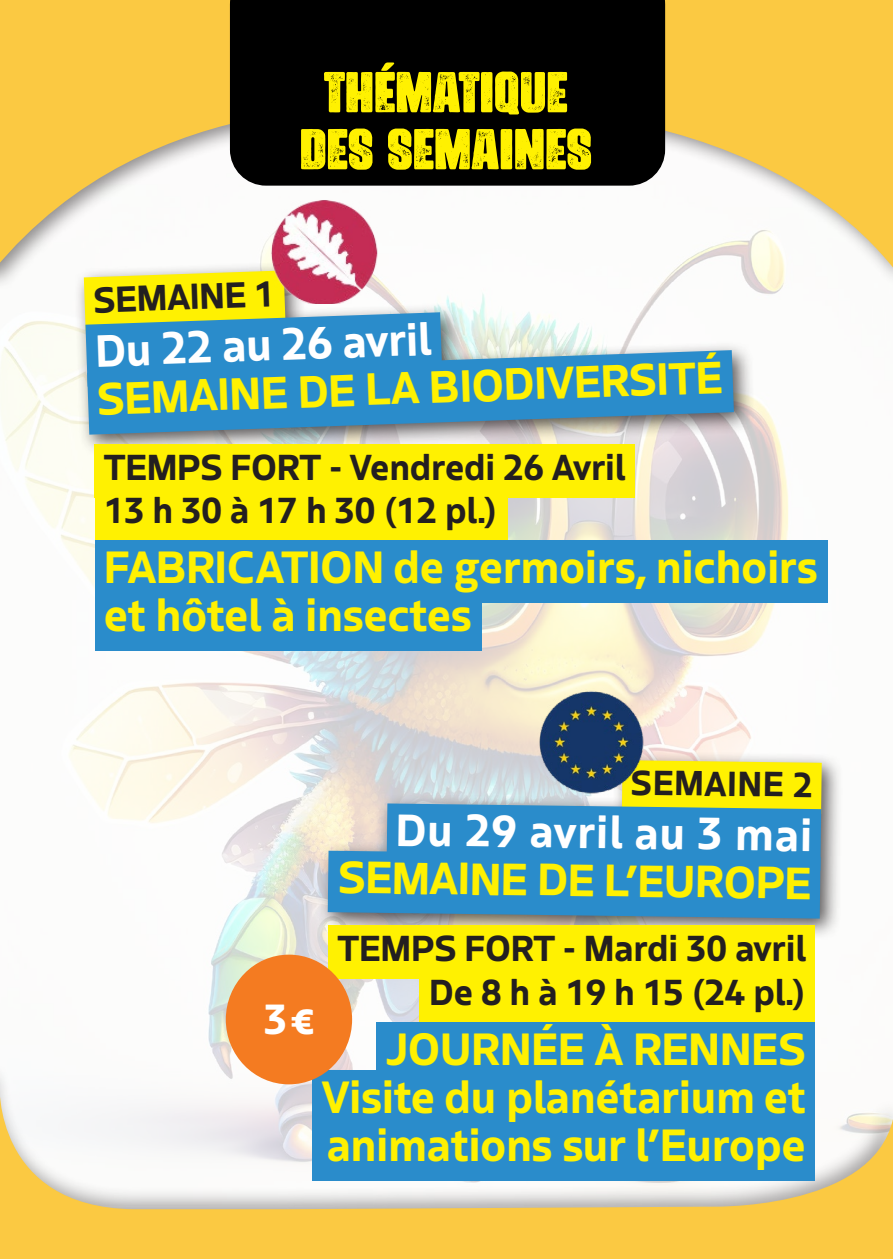
<style>
.page{position:relative;width:893px;height:1259px;background:#fff}
.page>*{position:absolute;margin:0;border:0;box-sizing:border-box;transform-origin:0 0}
.t1{font:52.2px "Urzeit Personal Use";color:#fff101}
.contenu_blanc{font:700 45px/48px "Boreal";letter-spacing:-.025em;color:#fff101}
.heure{font:700 45px "Boreal";color:#fff}
.contenu_blanc-2{font:700 45px "Boreal";color:#fff}
.t2{font:700 42px "Boreal";color:#fff}
.heuro-ok{font:700 36px "Boreal";letter-spacing:-.025em;color:#231f20}
.heure-2{font:700 34.8px "Boreal";color:#231f20}
</style>
<div class="page">
<img style="left:0;top:291px;width:828px;height:770px">
<div style="left:0;top:1061px;width:893px;height:198px;background:#fbfbfa"></div>
<svg style="left:0;top:1084px;width:893px;height:175px"></svg>
<svg style="left:0;top:0;width:893px;height:270px;fill:#fbc942"></svg>
<div style="left:230px;top:0;width:435px;height:186px;background:#000"></div>
<div style="left:74px;top:260px;width:682px;height:197px;background:#231f20;opacity:.75"></div>
<svg style="left:84px;top:270px;width:358px;height:117px;background:#96c08a"></svg>
<svg style="left:87px;top:350px;width:647px;height:85px;background:#3f91c5"></svg>
<div style="left:318px;top:750px;width:526px;height:190px;background:#231f20;opacity:.75"></div>
<svg style="left:328px;top:760px;width:494px;height:158px;background:#63a5b4"></svg>
<img style="left:538px;top:687px;width:108px;height:109px">
<img style="left:246px;top:174px;width:155px;height:129px">
<div style="left:95px;top:444px;width:540px;height:53px;background:#fff101"></div>
<div style="left:95px;top:487px;width:412px;height:53px;background:#fff101"></div>
<div style="left:95px;top:540px;width:733px;height:62px;background:#2a8ccb"></div>
<div style="left:95px;top:588px;width:387px;height:62px;background:#2a8ccb"></div>
<div style="left:328px;top:926px;width:487px;height:53px;background:#fff101"></div>
<div style="left:419px;top:969px;width:396px;height:53px;background:#fff101"></div>
<div style="left:376px;top:1022px;width:439px;height:62px;background:#2a8ccb"></div>
<div style="left:312px;top:1070px;width:503px;height:110px;background:#2a8ccb"></div>
<div style="left:226px;top:954px;width:126px;height:130px;background:#f47b21;border-radius:50%"></div>
<p class="t1" style="left:324px;top:59px;width:245px">THÉMATIQUE</p>
<p class="t1" style="left:300px;top:116px;width:269px">DES SEMAINES</p>
<p class="heuro-ok" style="left:92px;top:271px;width:184px;rotate:-2deg">SEMAINE 1</p>
<p class="contenu_blanc-2" style="left:94px;top:315px;width:338px;rotate:-2deg">Du 22 au 26 avril</p>
<p class="contenu_blanc" style="left:96px;top:371px;width:628px;rotate:-2deg">SEMAINE DE LA BIODIVERSITÉ</p>
<p class="heuro-ok" style="left:103px;top:438px;width:524px">TEMPS FORT - Vendredi 26 Avril</p>
<p class="heuro-ok" style="left:103px;top:481px;width:396px">13 h 30 à 17 h 30 (12 pl.)</p>
<p class="contenu_blanc" style="left:103px;top:539px;width:716px">FABRICATION de germoirs, nichoirs</p>
<p class="contenu_blanc" style="left:103px;top:587px;width:370px">et hôtel à insectes</p>
<p class="heure-2" style="left:631px;top:754px;width:184px;rotate:1deg">SEMAINE 2</p>
<p class="heure" style="left:396px;top:793px;width:419px;rotate:1deg">Du 29 avril au 3 mai</p>
<p class="contenu_blanc" style="left:338px;top:848px;width:476px;rotate:1deg">SEMAINE DE L’EUROPE</p>
<p class="t2" style="left:263px;top:985px;width:53px">3 €</p>
<p class="heuro-ok" style="left:337px;top:920px;width:471px">TEMPS FORT - Mardi 30 avril</p>
<p class="heuro-ok" style="left:429px;top:963px;width:379px">De 8 h à 19 h 15 (24 pl.)</p>
<p class="contenu_blanc" style="left:386px;top:1021px;width:422px">JOURNÉE À RENNES</p>
<p class="contenu_blanc" style="left:322px;top:1069px;width:486px">Visite du planétarium et animations sur l’Europe</p>
</div>
